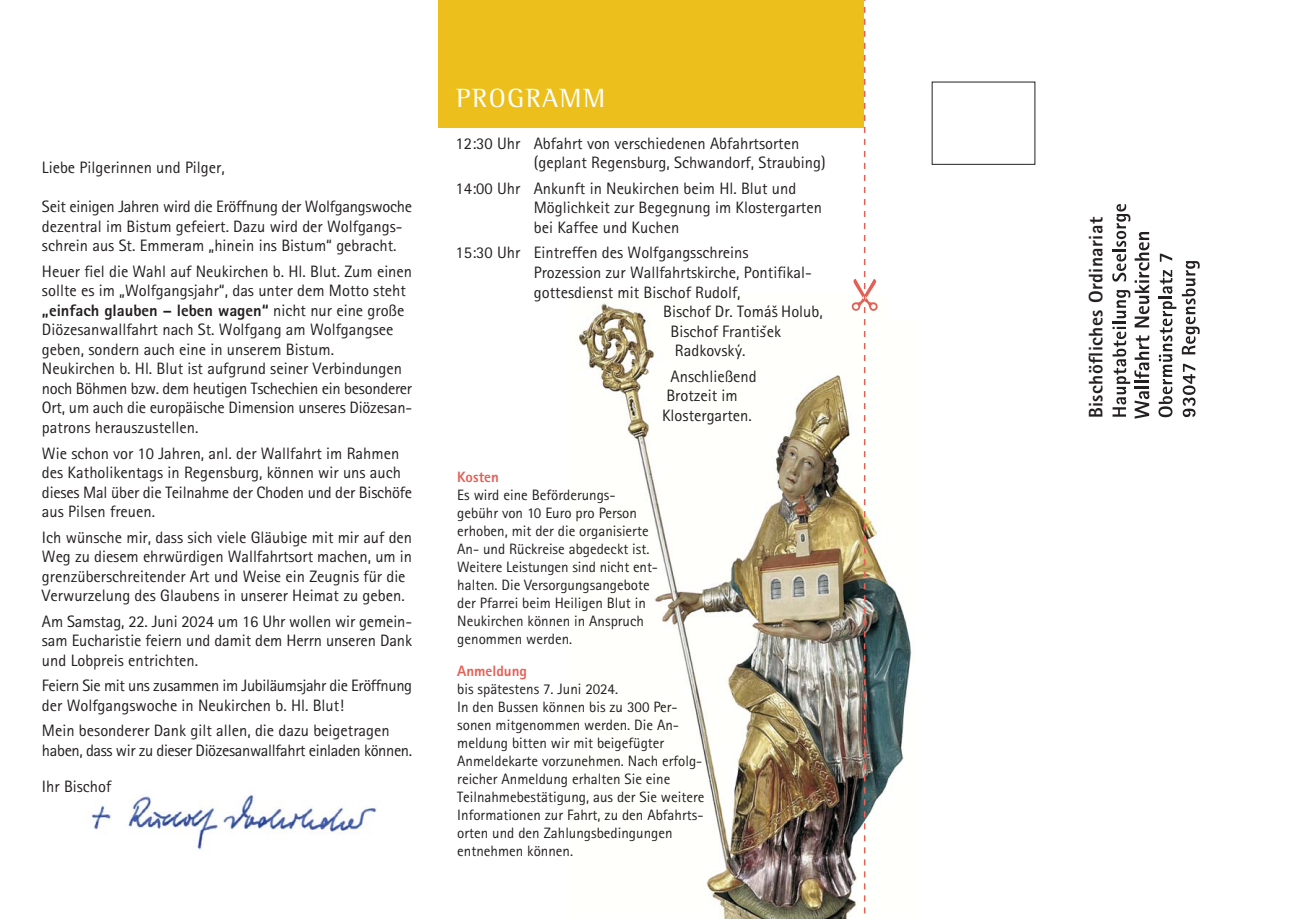
<style>
.page{position:relative;width:1289px;height:919px;background:#fff}
.page>*{position:absolute;margin:0;border:0;box-sizing:border-box;transform-origin:0 0}
.t1{font:27px "Rotis Semi Serif";letter-spacing:.055em;color:#fff}
.t2{font:800 19.5px "Rotis Sans Serif";letter-spacing:.02em;color:#231f20}
.t3{font:16.5px/19.5px "Rotis Sans Serif";color:#231f20}
.t4{font:16.5px/19.5px "Rotis Sans Serif";letter-spacing:-.025em;color:#231f20}
.t5{font:16.5px/19.5px "Rotis Sans Serif";letter-spacing:-.02em;color:#231f20}
.t6{font:15px/18px "Rotis Sans Serif";color:#231f20}
.t7{font:800 15px "Rotis Sans Serif";color:#e46056}
.s1{font-weight:800}
</style>
<div class="page">
<img style="left:578px;top:301px;width:334px;height:617px">
<img style="left:89px;top:795px;width:288px;height:55px">
<div style="left:439px;top:0;width:425px;height:127px;background:#ecbf1c"></div>
<svg style="left:1158px;top:254px;width:41px;height:163px"></svg>
<svg style="left:1112px;top:204px;width:37px;height:214px"></svg>
<img style="left:851px;top:0;width:26px;height:918px">
<div style="left:889px;top:274px;width:48px;height:45px;background:#fff"></div>
<p class="t3" style="left:42px;top:160px;width:184px">Liebe Pilgerinnen und Pilger,</p>
<p class="t3" style="left:42px;top:199px;width:371px">Seit einigen Jahren wird die Eröffnung der Wolfgangswoche dezentral im Bistum gefeiert. Dazu wird der Wolfgangs&shy;schrein aus St. Emmeram „hinein ins Bistum“ gebracht.</p>
<p class="t3" style="left:42px;top:263px;width:371px">Heuer fiel die Wahl auf Neukirchen b. Hl. Blut. Zum einen sollte es im „Wolfgangsjahr“, das unter dem Motto steht <span class="s1">„einfach glauben – leben wagen“</span> nicht nur eine große Diözesanwallfahrt nach St. Wolfgang am Wolfgangsee geben, sondern auch eine in unserem Bistum.<br>Neukirchen b. Hl. Blut ist aufgrund seiner Verbindungen noch Böhmen bzw. dem heutigen Tschechien ein besonderer Ort, um auch die europäische Dimension unseres Diözesan&shy;patrons herauszustellen.</p>
<p class="t3" style="left:42px;top:445px;width:371px">Wie schon vor 10 Jahren, anl. der Wallfahrt im Rahmen des Katholikentags in Regensburg, können wir uns auch dieses Mal über die Teilnahme der Choden und der Bischöfe aus Pilsen freuen.</p>
<p class="t3" style="left:42px;top:529px;width:371px">Ich wünsche mir, dass sich viele Gläubige mit mir auf den Weg zu diesem ehrwürdigen Wallfahrtsort machen, um in grenzüberschreitender Art und Weise ein Zeugnis für die Verwurzelung des Glaubens in unserer Heimat zu geben.</p>
<p class="t3" style="left:42px;top:613px;width:371px;text-align:justify">Am Samstag, 22. Juni 2024 um 16 Uhr wollen wir gemein&shy;sam Eucharistie feiern und damit dem Herrn unseren Dank und Lobpreis entrichten.</p>
<p class="t5" style="left:42px;top:677px;width:371px">Feiern Sie mit uns zusammen im Jubiläumsjahr die Eröffnung der Wolfgangswoche in Neukirchen b. Hl. Blut!</p>
<p class="t4" style="left:42px;top:722px;width:372px">Mein besonderer Dank gilt allen, die dazu beigetragen haben, dass wir zu dieser Diözesanwallfahrt einladen können.</p>
<p class="t3" style="left:42px;top:777px;width:71px">Ihr Bischof</p>
<h1 class="t1" style="left:456px;top:88px;width:150px">PROGRAMM</h1>
<p class="t3" style="left:455px;top:135px;width:66px">12:30 Uhr</p>
<p class="t3" style="left:455px;top:180px;width:66px">14:00 Uhr</p>
<p class="t3" style="left:534px;top:135px;width:293px">Abfahrt von verschiedenen Abfahrtsorten (geplant Regensburg, Schwandorf, Straubing)</p>
<p class="t3" style="left:534px;top:180px;width:290px">Ankunft in Neukirchen beim Hl. Blut und<br>Möglichkeit zur Begegnung im Klostergarten bei Kaffee und Kuchen</p>
<p class="t3" style="left:534px;top:245px;width:216px">Eintreffen des Wolfgangsschreins</p>
<p class="t3" style="left:534px;top:264px;width:279px">Prozession zur Wallfahrtskirche, Pontifikal-</p>
<p class="t3" style="left:534px;top:284px;width:208px">gottesdienst mit Bischof Rudolf,</p>
<p class="t3" style="left:663px;top:303px;width:161px">Bischof Dr. Tomás ˇ Holub,</p>
<p class="t3" style="left:670px;top:323px;width:112px">Bischof Frantis ˇek</p>
<p class="t3" style="left:675px;top:342px;width:72px">Radkovsk´y.</p>
<p class="t3" style="left:662px;top:368px;width:96px;text-indent:9px">Anschließend<br>Brotzeit im<br>Klostergarten.</p>
<p class="t3" style="left:455px;top:245px;width:66px">15:30 Uhr</p>
<p class="t7" style="left:457px;top:471px;width:43px">Kosten</p>
<p class="t6" style="left:457px;top:487px;width:202px">Es wird eine Beförderungs&shy;gebühr von 10 Euro pro Person erhoben, mit der die organisierte<br>An- und Rückreise abgedeckt ist.<br>Weitere Leistungen sind nicht ent&shy;halten. Die Versorgungsangebote der Pfarrei beim Heiligen Blut in<br>Neukirchen können in Anspruch genommen werden.</p>
<p class="t7" style="left:457px;top:665px;width:71px">Anmeldung</p>
<p class="t6" style="left:457px;top:681px;width:249px">bis spätestens 7. Juni 2024.<br>In den Bussen können bis zu 300 Per&shy;sonen mitgenommen werden. Die An&shy;meldung bitten wir mit beigefügter Anmeldekarte vorzunehmen. Nach erfolg&shy;reicher Anmeldung erhalten Sie eine Teilnahmebestätigung, aus der Sie weitere Informationen zur Fahrt, zu den Abfahrts&shy;orten und den Zahlungsbedingungen entnehmen können.</p>
<p class="t2" style="left:1088px;top:418px;width:203px;rotate:-90deg">Bischöfliches Ordinariat</p>
</div>
